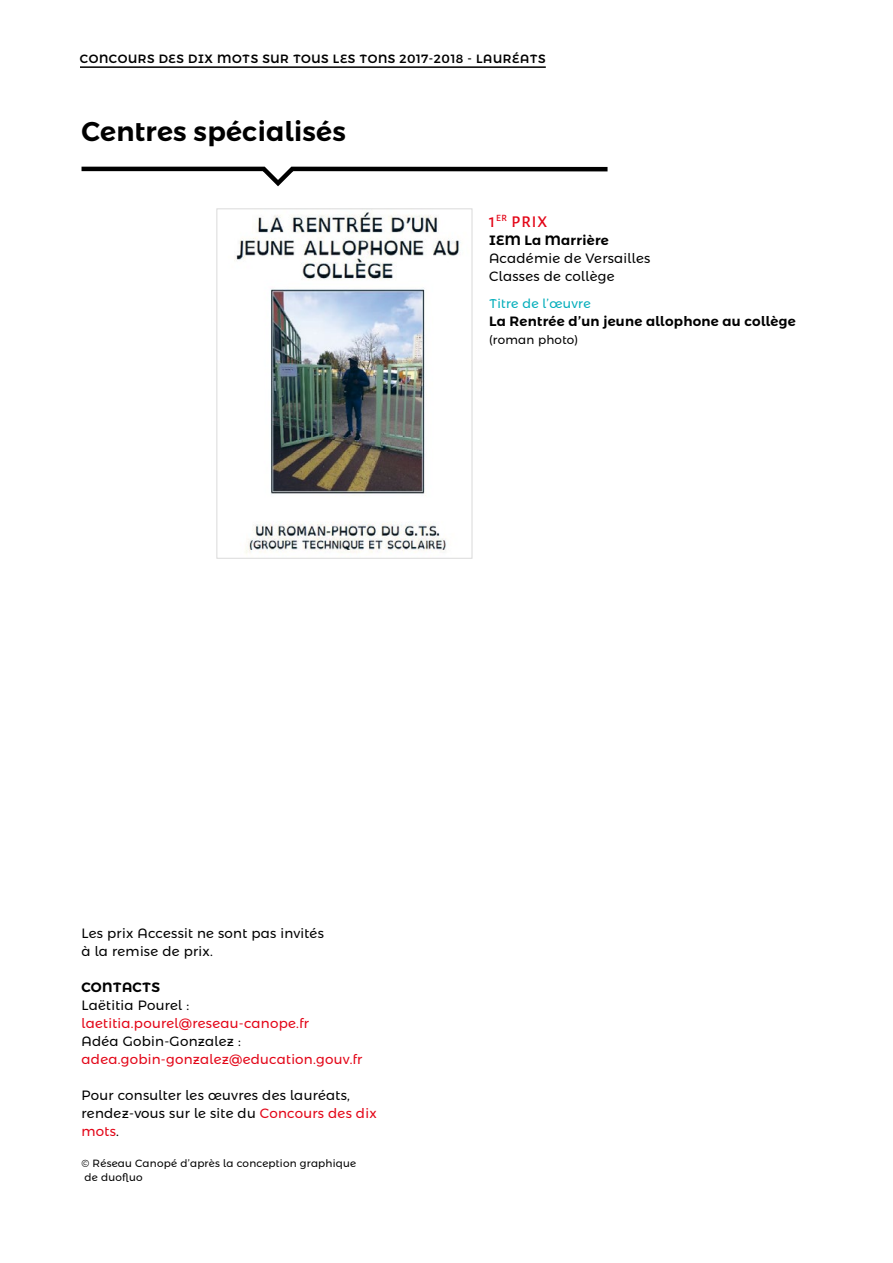
<style>
.page{position:relative;width:893px;height:1263px;background:#fff}
.page>*{position:absolute;margin:0;border:0;box-sizing:border-box;transform-origin:0 0}
.t1{font:600 27px "Montserrat Alternates";letter-spacing:.01em;color:#000}
.t2{font:500 16.5px "Alegreya Sans";color:#e30517}
.t3{font:13.5px/18px "Montserrat Alternates";letter-spacing:.02em;color:#000}
.t4{font:13.5px "Montserrat Alternates";letter-spacing:.02em;color:#e30517}
.t5{font:600 13.5px "Montserrat Alternates";letter-spacing:.02em;color:#000}
.t6{font:12.75px "Montserrat Alternates";letter-spacing:.02em;color:#00adba}
.t7{font:500 12px "Montserrat Alternates";letter-spacing:.05em;color:#000}
.t8{font:12px "Montserrat Alternates";letter-spacing:.02em;color:#000}
.t9{font:10.5px/13.5px "Montserrat Alternates";letter-spacing:.02em;color:#000}
.s1{color:#e30517}
</style>
<div class="page">
<hr style="left:80px;top:66px;width:466px;height:2px;background:#000">
<svg style="left:81px;top:166px;width:527px;height:21px"></svg>
<img style="left:234px;top:212px;width:227px;height:342px">
<div style="left:216px;top:208px;width:256px;height:351px;border:1px solid #dadada"></div>
<p class="t7" style="left:80px;top:49px;width:467px">CONCOURS DES DIX MOTS SUR TOUS LES TONS 2017-2018 - LAURÉATS</p>
<h1 class="t1" style="left:82px;top:110px;width:266px">Centres spécialisés</h1>
<p class="t2" style="left:489px;top:210px;width:60px">1<sup>ER</sup> PRIX</p>
<p class="t5" style="left:489px;top:229px;width:121px">IEM La Marrière</p>
<p class="t3" style="left:489px;top:249px;width:163px">Académie de Versailles<br>Classes de collège</p>
<p class="t6" style="left:489px;top:294px;width:103px">Titre de l’œuvre</p>
<p class="t5" style="left:489px;top:310px;width:308px">La Rentrée d’un jeune allophone au collège</p>
<p class="t8" style="left:489px;top:330px;width:91px">(roman photo)</p>
<p class="t3" style="left:82px;top:924px;width:244px">Les prix Accessit ne sont pas invités à la remise de prix.</p>
<p class="t5" style="left:82px;top:976px;width:80px">CONTACTS</p>
<p class="t3" style="left:82px;top:996px;width:109px">Laëtitia Pourel :</p>
<p class="t4" style="left:82px;top:1013px;width:229px">laetitia.pourel@reseau-canope.fr</p>
<p class="t3" style="left:82px;top:1032px;width:161px">Adéa Gobin-Gonzalez :</p>
<p class="t4" style="left:82px;top:1049px;width:282px">adea.gobin-gonzalez@education.gouv.fr</p>
<p class="t3" style="left:82px;top:1086px;width:297px">Pour consulter les œuvres des lauréats, rendez-vous sur le site du <span class="s1">Concours des dix mots</span>.</p>
<p class="t9" style="left:82px;top:1157px;width:276px">© Réseau Canopé d’après la conception graphique de duofluo</p>
</div>
